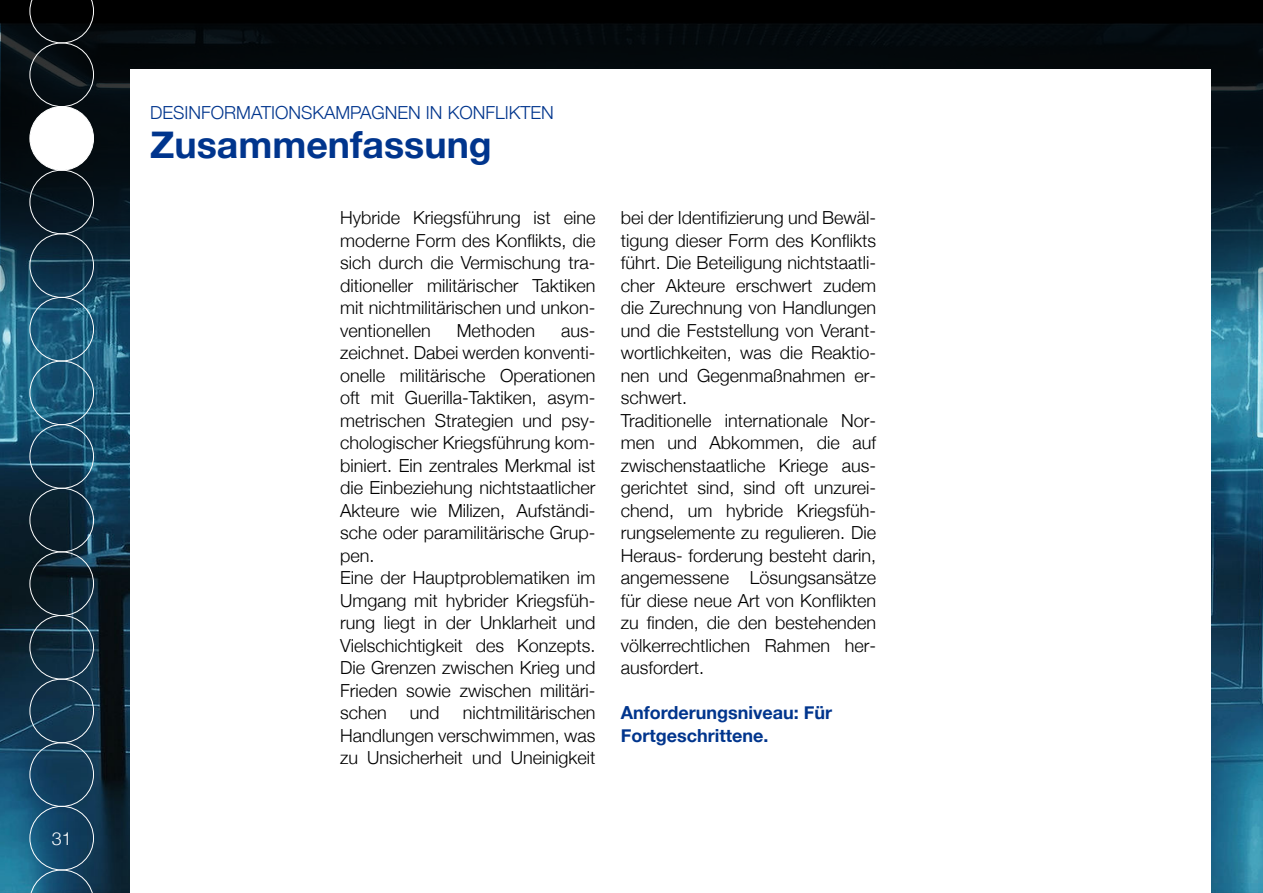
<style>
.page{position:relative;width:1263px;height:893px;background:#fff}
.page>*{position:absolute;margin:0;border:0;box-sizing:border-box;transform-origin:0 0}
.t1{font:700 37.5px "Helvetica Neue";color:#00358d}
.t2{font:300 18px/22.5px "Helvetica Neue";color:#000;text-align:justify}
.t3{font:700 18px/22.5px "Helvetica Neue";color:#00358d}
.t4{font:300 18px "Helvetica Neue";color:#00358d}
.t5{font:300 18px "Helvetica Neue";color:#fff}
</style>
<div class="page">
<img style="left:0;top:312px;width:1263px;height:581px">
<img style="left:0;top:0;width:1263px;height:312px">
<div style="left:130px;top:69px;width:1080px;height:824px;background:#fff"></div>
<svg style="left:30px;top:0;width:64px;height:43px;background:#0c0e10"></svg>
<div style="left:30px;top:43px;width:64px;height:64px;border:1px solid #fff;border-radius:50%"></div>
<div style="left:30px;top:106px;width:64px;height:65px;background:#fff;border:1px solid #fff;border-radius:50%"></div>
<div style="left:30px;top:170px;width:64px;height:64px;border:1px solid #fff;border-radius:50%"></div>
<div style="left:30px;top:233px;width:64px;height:65px;border:1px solid #fff;border-radius:50%"></div>
<div style="left:30px;top:297px;width:64px;height:64px;border:1px solid #fff;border-radius:50%"></div>
<div style="left:30px;top:361px;width:64px;height:64px;border:1px solid #fff;border-radius:50%"></div>
<div style="left:30px;top:424px;width:64px;height:65px;border:1px solid #fff;border-radius:50%"></div>
<div style="left:30px;top:488px;width:64px;height:64px;border:1px solid #fff;border-radius:50%"></div>
<div style="left:30px;top:551px;width:64px;height:65px;border:1px solid #fff;border-radius:50%"></div>
<div style="left:30px;top:615px;width:64px;height:64px;border:1px solid #fff;border-radius:50%"></div>
<div style="left:30px;top:679px;width:64px;height:64px;border:1px solid #fff;border-radius:50%"></div>
<div style="left:30px;top:742px;width:64px;height:65px;border:1px solid #fff;border-radius:50%"></div>
<div style="left:30px;top:806px;width:64px;height:64px;border:1px solid #fff;border-radius:50%"></div>
<svg style="left:30px;top:870px;width:64px;height:23px"></svg>
<p class="t5" style="left:52px;top:824px;width:22px">31</p>
<p class="t4" style="left:150px;top:98px;width:405px">DESINFORMATIONSKAMPAGNEN IN KONFLIKTEN</p>
<h1 class="t1" style="left:150px;top:116px;width:343px">Zusammenfassung</h1>
<p class="t2" style="left:340px;top:205px;width:257px">Hybride Kriegsführung ist eine moderne Form des Konflikts, die sich durch die Vermischung tra&shy;ditioneller militärischer Taktiken mit nichtmilitärischen und unkon‐ ventionellen</p>
<p class="t2" style="left:457px;top:318px;width:80px">Methoden</p>
<p class="t2" style="left:340px;top:318px;width:257px;text-align:left;text-indent:221px">aus&shy;zeichnet. Dabei werden konventi‐ onelle militärische Operationen oft mit Guerilla-Taktiken, asym&shy;metrischen Strategien und psy‐ chologischer Kriegsführung kom‐ biniert. Ein zentrales Merkmal ist die Einbeziehung nichtstaatlicher<br>Akteure wie Milizen, Aufständi‐ sche oder paramilitärische Grup‐ pen.<br>Eine der Hauptproblematiken im<br>Umgang mit hybrider Kriegsfüh‐ rung liegt in der Unklarheit und<br>Vielschichtigkeit des Konzepts.<br>Die Grenzen zwischen Krieg und<br>Frieden sowie zwischen militäri‐ schen</p>
<p class="t2" style="left:340px;top:700px;width:257px;text-indent:123px">nichtmilitärischen Handlungen verschwimmen, was zu Unsicherheit und Uneinigkeit</p>
<p class="t2" style="left:410px;top:700px;width:31px">und</p>
<p class="t2" style="left:621px;top:205px;width:257px;text-align:left">bei der Identifizierung und Bewäl‐ tigung dieser Form des Konflikts führt. Die Beteiligung nichtstaatli‐ cher Akteure erschwert zudem die Zurechnung von Handlungen und die Feststellung von Verant‐ wortlichkeiten, was die Reaktio‐ nen und Gegenmaßnahmen er‐ schwert.<br>Traditionelle internationale Nor‐ men und Abkommen, die auf zwischenstaatliche Kriege aus‐ gerichtet sind, sind oft unzurei‐ chend, um hybride Kriegsfüh‐ rungselemente zu regulieren. Die<br>Heraus- forderung besteht darin, angemessene Lösungsansätze für diese neue Art von Konflikten zu finden, die den bestehenden völkerrechtlichen Rahmen her‐ ausfordert.</p>
<p class="t3" style="left:621px;top:702px;width:213px">Anforderungsniveau: Für<br>Fortgeschrittene.</p>
</div>
